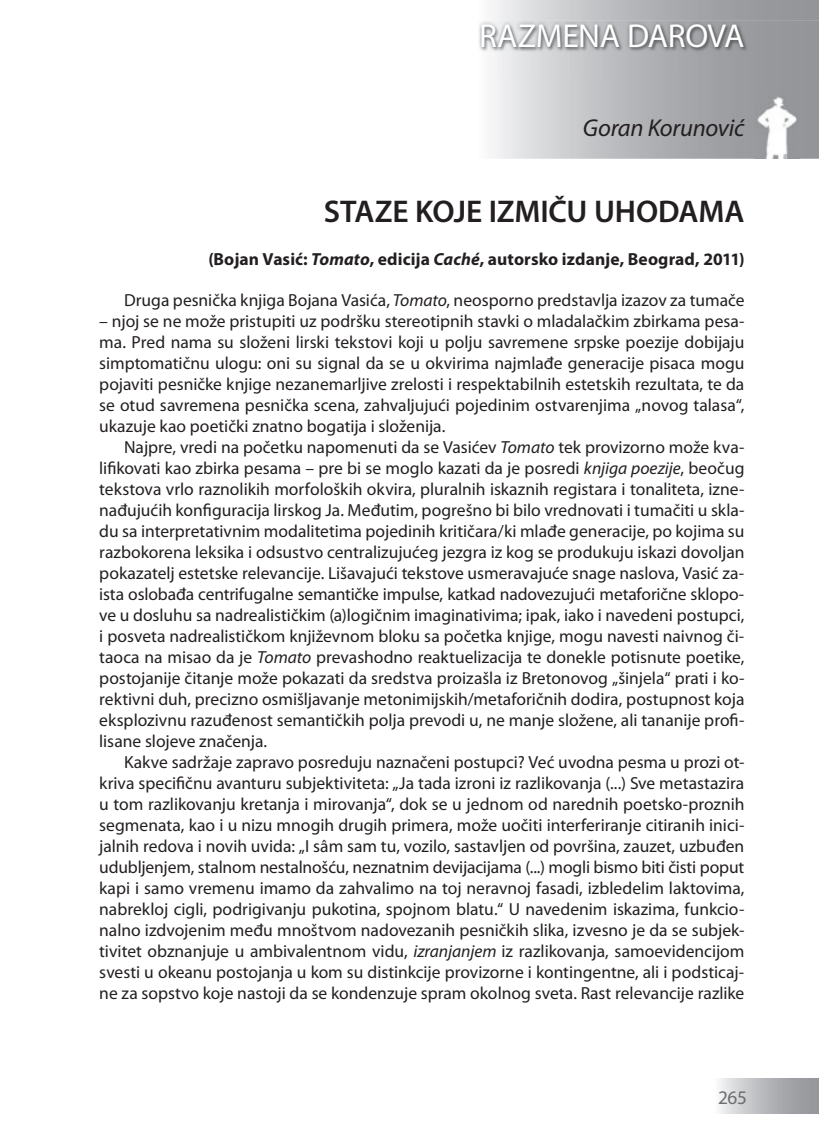
<style>
.page{position:relative;width:819px;height:1141px;background:#fff}
.page>*{position:absolute;margin:0;border:0;box-sizing:border-box;transform-origin:0 0}
.t1{font:33.25px "Myriad Pro";letter-spacing:-.015em;color:#fff}
.t2{font:600 31.5px "Myriad Pro";letter-spacing:-.005em;color:#231f20}
.t3{font:italic 24.5px "Myriad Pro";letter-spacing:-.01em;color:#231f20}
.t4{font:19.25px "Myriad Pro";color:#6c6d70}
.t5{font:17.5px/21px "Myriad Pro";color:#231f20;text-align:justify}
.t6{font:700 17.5px "Myriad Pro";letter-spacing:.005em;color:#231f20}
.s1{font-style:italic}
</style>
<div class="page">
<div style="left:714px;top:1079px;width:105px;height:35px;background:linear-gradient(to right,#efeff1,#88898e)"></div>
<svg style="left:493px;top:0;width:326px;height:159px;background:#b7b9bb"></svg>
<img style="left:481px;top:77px;width:338px;height:1px">
<img style="left:479px;top:20px;width:340px;height:30px">
<img style="left:481px;top:24px;width:338px;height:53px">
<img style="left:754px;top:95px;width:45px;height:64px">
<h1 class="t1" style="left:479px;top:18px;width:267px">RAZMENA DAROVA</h1>
<h3 class="t3" style="left:583px;top:115px;width:163px">Goran Korunović</h3>
<h2 class="t2" style="left:324px;top:194px;width:422px">STAZE KOJE IZMIČU UHODAMA</h2>
<p class="t6" style="left:208px;top:249px;width:537px">(Bojan Vasić: <span class="s1">Tomato</span>, edicija <span class="s1">Caché</span>, autorsko izdanje, Beograd, 2011)</p>
<p class="t5" style="left:124px;top:290px;width:622px">Dru ga pe snič ka knji ga Bo ja na Va si ća, <span class="s1">To ma to</span>, neo spor no pred sta vlja iza zov za tu ma če</p>
<p class="t5" style="left:99px;top:311px;width:646px">– njoj se ne mo že pri stu pi ti uz po drš ku ste re o tip nih stav ki o mla da lač kim zbir ka ma pe sa&shy;ma. Pred na ma su slo že ni lir ski tek sto vi ko ji u po lju sa vre me ne srp ske po e zi je do bi ja ju simp to ma tič nu ulo gu: oni su sig nal da se u okvi ri ma naj mla đe ge ne ra ci je pi sa ca mo gu po ja vi ti pe snič ke knji ge ne za ne mar lji ve zre lo sti i re spek ta bil nih estet skih re zul ta ta, te da se otud sa vre me na pe snič ka sce na, za hva lju ju ći po je di nim ostva re nji ma „no vog ta la sa“, uka zu je kao po e tič ki znat no bo ga ti ja i slo že ni ja.</p>
<p class="t5" style="left:99px;top:437px;width:646px;text-indent:25px">Naj pre, vre di na po čet ku na po me nu ti da se Va si ćev <span class="s1">To ma to</span> tek pro vi zor no mo že kva&shy;li fiko va ti kao zbir ka pe sa ma – pre bi se mo glo ka za ti da je po sre di <span class="s1">knji ga po e zi je</span>, be o čug tek sto va vr lo ra zno li kih mor fo loš kih okvi ra, plu ral nih is ka znih re gi sta ra i to na li te ta, iz ne&shy;na đu ju ćih kon figu ra ci ja lir skog Ja. Me đu tim, po greš no bi bi lo vred no va ti i tu ma či ti u skla&shy;du sa in ter pre ta tiv nim mo da li te ti ma po je di nih kri ti ča ra/ki mla đe ge ne ra ci je, po ko ji ma su raz bo ko re na lek si ka i od su stvo cen tra li zu ju ćeg je zgra iz kog se pro du ku ju is ka zi do vo ljan po ka za telj estet ske re le van ci je. Li ša va ju ći tek sto ve usme ra va ju će sna ge na slo va, Va sić za&shy;i sta oslo ba đa cen tri fu gal ne se man tič ke im pul se, kat kad na do ve zu ju ći me ta fo rič ne sklo po&shy;ve u do slu hu sa nad re a li stič kim (a)lo gič nim ima gi na ti vi ma; ipak, iako i na ve de ni po stup ci, i po sve ta nad re a li stič kom knji žev nom blo ku sa po čet ka knji ge, mo gu na ve sti na iv nog či&shy;ta o ca na mi sao da je <span class="s1">To ma to</span> pre vas hod no re ak tu e li za ci ja te do ne kle po ti snu te po e ti ke, po sto ja ni je či ta nje mo že po ka za ti da sred stva pro i zaš la iz Bre to no vog „ši nje la“ pra ti i ko&shy;rek tiv ni duh, pre ci zno osmiš lja va nje me to ni mij skih/me ta fo rič nih do di ra, po stup nost ko ja eks plo ziv nu ra zu đe nost se man tič kih po lja pre vo di u, ne ma nje slo že ne, ali ta na ni je pro fi&shy;li sa ne slo je ve zna če nja.</p>
<p class="t5" style="left:99px;top:752px;width:646px;text-indent:25px">Ka kve sa dr ža je za pra vo po sre du ju na zna če ni po stup ci? Već uvod na pe sma u pro zi ot&shy;kri va spe ci fič nu avan tu ru su bjek ti vi te ta: „Ja ta da iz ro ni iz raz li ko va nja (...) Sve me ta sta zi ra u tom raz li ko va nju kre ta nja i mi ro va nja“, dok se u jed nom od na red nih po et sko-pro znih seg me na ta, kao i u ni zu mno gih dru gih pri me ra, mo že uoči ti in ter fe ri ra nje ci ti ra nih ini ci&shy;jal nih re do va i no vih uvi da: „I sâm sam tu, vo zi lo, sa sta vljen od po vr ši na, za u zet, uz bu đen udu blje njem, stal nom ne stal noš ću, ne znat nim de vi ja ci ja ma (...) mo gli bi smo bi ti či sti po put ka pi i sa mo vre me nu ima mo da za hva li mo na toj ne rav noj fa sa di, iz ble de lim lak to vi ma, na bre kloj ci gli, pod ri gi va nju pu ko ti na, spoj nom bla tu.“ U na ve de nim is ka zi ma, funk ci o&shy;nal no iz dvo je nim me đu mnoš tvom na do ve za nih pe snič kih sli ka, iz ve sno je da se su bjek&shy;ti vi tet ob zna nju je u am bi va lent nom vi du, <span class="s1">iz ra nja njem</span> iz raz li ko va nja, sa mo e vi den ci jom sve sti u oke a nu po sto ja nja u kom su di stink ci je pro vi zor ne i kon tin gent ne, ali i pod sti caj&shy;ne za sop stvo ko je na sto ji da se kon den zu je spram okol nog sve ta. Rast re le van ci je raz li ke</p>
<p class="t4" style="left:718px;top:1087px;width:30px">265</p>
</div>
